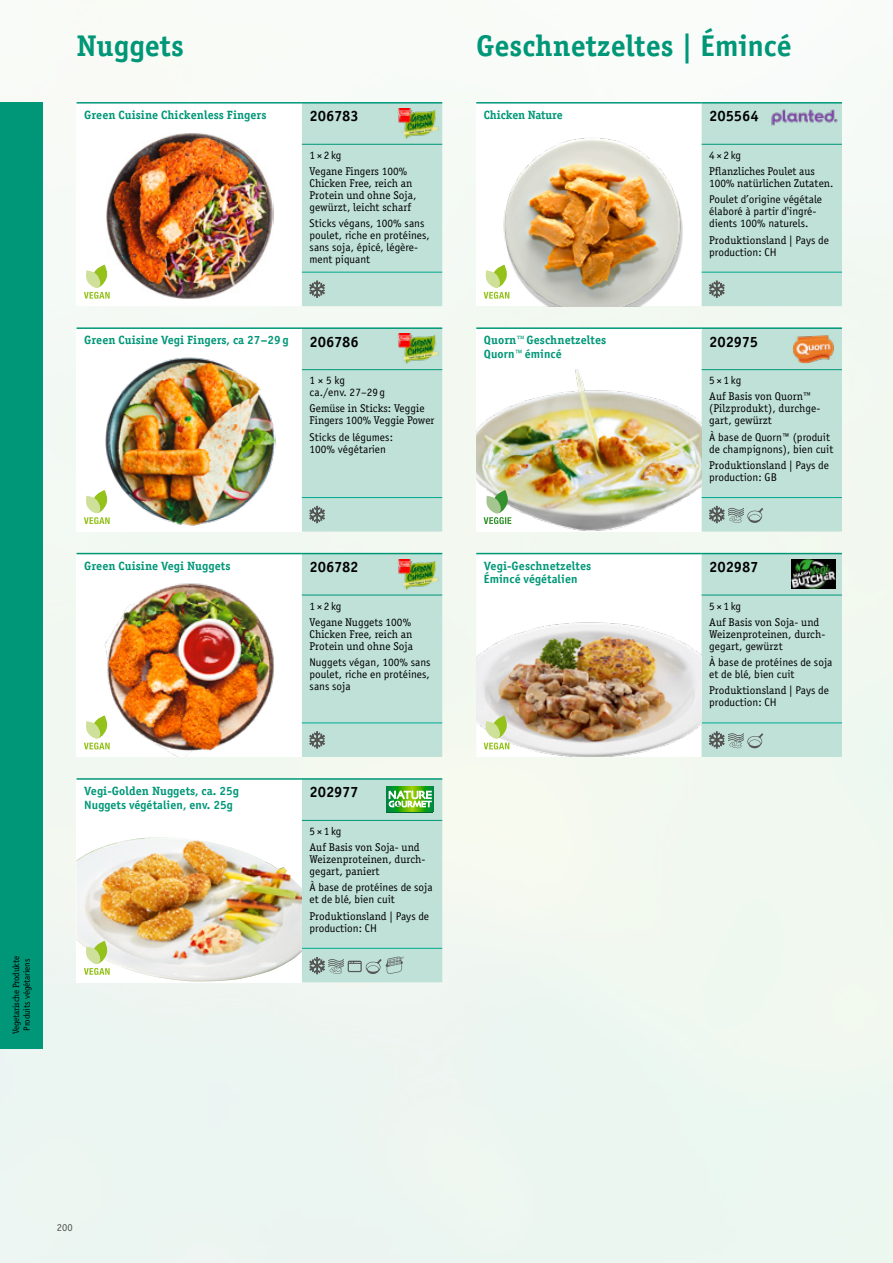
<style>
.page{position:relative;width:893px;height:1263px;background:#fff}
.page>*{position:absolute;margin:0;border:0;box-sizing:border-box;transform-origin:0 0}
.t1{font:700 30px "Officina Serif Std";color:#009778}
.t2{font:700 15px "Officina Sans Std";letter-spacing:-.01em;color:#000}
.t3{font:700 12px "Officina Serif Std";letter-spacing:.005em;color:#009778}
.t4{font:700 12px "Officina Sans Std";letter-spacing:.005em;color:#009778}
.t5{font:11.25px/12px "Officina Serif Std";letter-spacing:.005em;color:#000}
.t6{font:11.25px/12px "Officina Sans Std";letter-spacing:.005em;color:#000}
.t7{font:10.5px "Officina Sans Std";color:#565655}
.t8{font:9px "Officina Serif Std";letter-spacing:-.03em;color:#000}
.t9{font:9px "Officina Sans Std";letter-spacing:-.01em;color:#000}
.s1{font-family:"Officina Sans Std"}
</style>
<div class="page">
<div style="left:0;top:102px;width:893px;height:1161px;background:#eff8f1"></div>
<div style="left:0;top:102px;width:43px;height:946px;background:#009778"></div>
<div style="left:77px;top:779px;width:225px;height:203px;background:#fff"></div>
<hr style="left:77px;top:778px;width:225px;height:2px;background:#009778">
<hr style="left:302px;top:778px;width:140px;height:2px;background:#009778">
<img style="left:77px;top:837px;width:225px;height:145px">
<svg style="left:84px;top:941px;width:26px;height:34px"></svg>
<svg style="left:302px;top:779px;width:140px;height:203px;background:#b6dcce"></svg>
<div style="left:77px;top:554px;width:225px;height:203px;background:#fff"></div>
<hr style="left:77px;top:553px;width:225px;height:1px;background:#009778">
<hr style="left:302px;top:553px;width:140px;height:1px;background:#009778">
<div style="left:302px;top:554px;width:140px;height:203px;background:#bfe1d7"></div>
<div style="left:77px;top:103px;width:225px;height:203px;background:#fff"></div>
<hr style="left:77px;top:102px;width:225px;height:2px;background:#009778">
<hr style="left:302px;top:102px;width:140px;height:2px;background:#009778">
<div style="left:302px;top:103px;width:140px;height:203px;background:#bfe1d7"></div>
<div style="left:77px;top:328px;width:225px;height:203px;background:#fff"></div>
<hr style="left:77px;top:327px;width:225px;height:2px;background:#009778">
<hr style="left:302px;top:327px;width:140px;height:2px;background:#009778">
<div style="left:302px;top:329px;width:140px;height:202px;background:#bfe1d7"></div>
<img style="left:85px;top:583px;width:217px;height:174px">
<img style="left:106px;top:133px;width:167px;height:166px">
<img style="left:105px;top:357px;width:170px;height:169px">
<svg style="left:84px;top:490px;width:26px;height:34px"></svg>
<svg style="left:84px;top:715px;width:26px;height:34px"></svg>
<svg style="left:84px;top:265px;width:26px;height:34px"></svg>
<img style="left:397px;top:559px;width:45px;height:32px">
<img style="left:397px;top:108px;width:45px;height:32px">
<img style="left:397px;top:334px;width:45px;height:32px">
<div style="left:476px;top:103px;width:226px;height:203px;background:#fff"></div>
<hr style="left:476px;top:102px;width:226px;height:2px;background:#009778">
<hr style="left:702px;top:102px;width:140px;height:2px;background:#009778">
<div style="left:702px;top:103px;width:140px;height:203px;background:#bfe1d7"></div>
<img style="left:503px;top:138px;width:180px;height:168px">
<svg style="left:484px;top:265px;width:25px;height:34px"></svg>
<img style="left:769px;top:107px;width:71px;height:20px">
<svg style="left:476px;top:554px;width:226px;height:57px"></svg>
<hr style="left:476px;top:553px;width:226px;height:1px;background:#009778">
<hr style="left:702px;top:553px;width:140px;height:1px;background:#009778">
<div style="left:702px;top:554px;width:140px;height:203px;background:#bfe1d7"></div>
<img style="left:476px;top:611px;width:226px;height:146px">
<svg style="left:484px;top:715px;width:25px;height:34px"></svg>
<img style="left:792px;top:559px;width:44px;height:30px">
<div style="left:476px;top:328px;width:226px;height:203px;background:#fff"></div>
<hr style="left:476px;top:327px;width:226px;height:2px;background:#009778">
<hr style="left:702px;top:327px;width:140px;height:2px;background:#009778">
<div style="left:702px;top:328px;width:140px;height:203px;background:#bfe1d7"></div>
<img style="left:476px;top:370px;width:226px;height:161px">
<svg style="left:484px;top:490px;width:27px;height:34px"></svg>
<img style="left:792px;top:334px;width:42px;height:30px">
<p class="t8" style="left:11px;top:1033px;width:79px;rotate:-90deg">Vegetarische Produkte</p>
<p class="t9" style="left:21px;top:1031px;width:73px;rotate:-90deg">Produits végétariens</p>
<h1 class="t1" style="left:77px;top:27px;width:109px">Nuggets</h1>
<h1 class="t1" style="left:476px;top:27px;width:317px">Geschnetzeltes | <span class="s1">Émincé</span></h1>
<p class="t3" style="left:84px;top:107px;width:184px">Green Cuisine Chickenless Fingers</p>
<h2 class="t2" style="left:310px;top:107px;width:51px">206783</h2>
<p class="t6" style="left:310px;top:149px;width:33px">1×2kg</p>
<p class="t5" style="left:310px;top:165px;width:108px">Vegane Fingers 100%<br>Chicken Free, reich an<br>Protein und ohne Soja, gewürzt, leicht scharf</p>
<p class="t6" style="left:310px;top:218px;width:122px">Sticks végans, 100% sans poulet, riche en protéines, sans soja, épicé, légère&shy;ment piquant</p>
<p class="t3" style="left:84px;top:333px;width:206px">Green Cuisine Vegi Fingers, ca 27–29g</p>
<h2 class="t2" style="left:310px;top:332px;width:51px">206786</h2>
<p class="t6" style="left:310px;top:374px;width:77px">1 × 5 kg ca./env. 27–29 g</p>
<p class="t5" style="left:310px;top:403px;width:127px">Gemüse in Sticks: Veggie<br>Fingers 100% Veggie Power</p>
<p class="t6" style="left:310px;top:431px;width:85px">Sticks de légumes:<br>100% végétarien</p>
<p class="t3" style="left:84px;top:558px;width:148px">Green Cuisine Vegi Nuggets</p>
<h2 class="t2" style="left:310px;top:558px;width:51px">206782</h2>
<p class="t6" style="left:310px;top:600px;width:33px">1×2kg</p>
<p class="t5" style="left:310px;top:616px;width:105px">Vegane Nuggets 100%<br>Chicken Free, reich an<br>Protein und ohne Soja</p>
<p class="t6" style="left:310px;top:656px;width:123px;text-align:justify">Nuggets végan, 100% sans poulet, riche en protéines, sans soja</p>
<p class="t3" style="left:84px;top:784px;width:156px">Vegi-Golden Nuggets, ca. 25g</p>
<p class="t4" style="left:84px;top:797px;width:150px">Nuggets végétalien, env. 25g</p>
<h2 class="t2" style="left:310px;top:783px;width:50px">202977</h2>
<p class="t6" style="left:310px;top:825px;width:33px">5×1kg</p>
<p class="t5" style="left:310px;top:841px;width:118px">Auf Basis von Soja- und<br>Weizenproteinen, durch&shy;gegart, paniert</p>
<p class="t6" style="left:310px;top:882px;width:125px">À base de protéines de soja et de blé, bien cuit</p>
<p class="t5" style="left:310px;top:910px;width:121px">Produktionsland <span class="s1">| Pays de</span></p>
<p class="t6" style="left:310px;top:922px;width:69px">production: CH</p>
<p class="t3" style="left:484px;top:107px;width:80px">Chicken Nature</p>
<h2 class="t2" style="left:709px;top:107px;width:51px">205564</h2>
<p class="t6" style="left:709px;top:149px;width:33px">4×2kg</p>
<p class="t5" style="left:709px;top:165px;width:126px">Pflanzliches Poulet aus<br>100% natürlichen Zutaten.</p>
<p class="t6" style="left:709px;top:194px;width:114px">Poulet d’origine végétale élaboré à partir d'ingré&shy;dients 100% naturels.</p>
<p class="t5" style="left:709px;top:234px;width:121px">Produktionsland <span class="s1">| Pays de</span></p>
<p class="t6" style="left:709px;top:246px;width:69px">production: CH</p>
<p class="t3" style="left:484px;top:333px;width:124px">Quorn™Geschnetzeltes</p>
<p class="t4" style="left:484px;top:346px;width:79px">Quorn™émincé</p>
<p class="t3" style="left:484px;top:558px;width:109px">Vegi-Geschnetzeltes</p>
<p class="t4" style="left:484px;top:572px;width:95px">Émincé végétalien</p>
<h2 class="t2" style="left:709px;top:332px;width:50px">202975</h2>
<p class="t6" style="left:709px;top:374px;width:33px">5×1kg</p>
<p class="t5" style="left:709px;top:391px;width:112px">Auf Basis von Quorn™ (Pilzprodukt), durchge&shy;gart, gewürzt</p>
<p class="t6" style="left:709px;top:431px;width:126px">À base de Quorn™ (produit de champignons), bien cuit</p>
<p class="t5" style="left:709px;top:459px;width:121px">Produktionsland <span class="s1">| Pays de</span></p>
<p class="t6" style="left:709px;top:471px;width:69px">production: GB</p>
<h2 class="t2" style="left:709px;top:558px;width:51px">202987</h2>
<p class="t6" style="left:709px;top:600px;width:33px">5×1kg</p>
<p class="t5" style="left:709px;top:616px;width:118px">Auf Basis von Soja- und<br>Weizenproteinen, durch&shy;gegart, gewürzt</p>
<p class="t6" style="left:709px;top:656px;width:125px">À base de protéines de soja et de blé, bien cuit</p>
<p class="t5" style="left:709px;top:684px;width:121px">Produktionsland <span class="s1">| Pays de</span></p>
<p class="t6" style="left:709px;top:696px;width:69px">production: CH</p>
<p class="t7" style="left:57px;top:1222px;width:17px">200</p>
</div>
